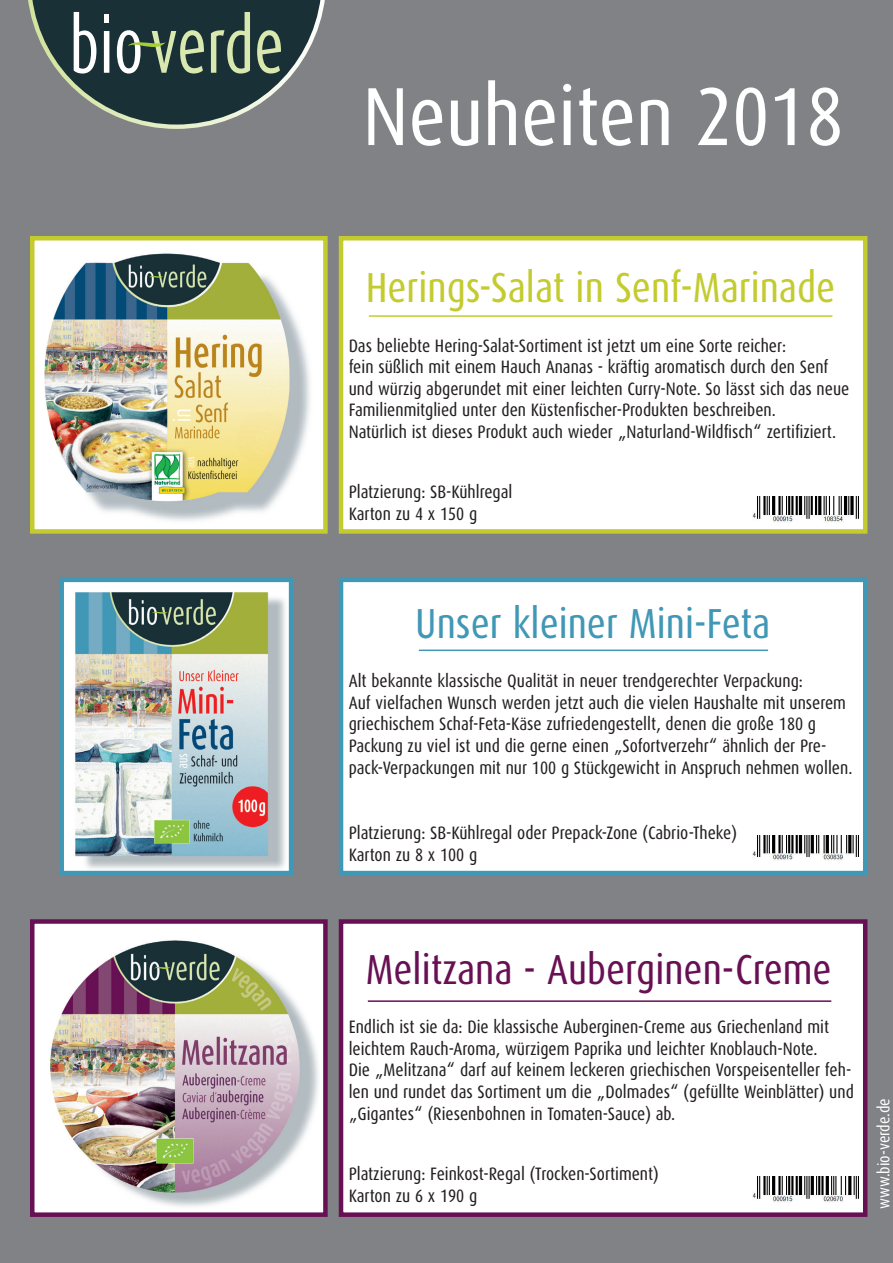
<style>
.page{position:relative;width:893px;height:1263px;background:#808285}
.page>*{position:absolute;margin:0;border:0;box-sizing:border-box;transform-origin:0 0}
.t1{font:82.5px "Dax Condensed";color:#fff}
.t2{font:42px "Dax Condensed";color:#c3cb2e}
.t3{font:42px "Dax Condensed";color:#681054}
.t4{font:42px "Dax Condensed";color:#4197b6}
.t5{font:18px/21.6px "Dax Condensed";color:#231f20}
.t6{font:16.5px "Dax Condensed";color:#fff}
</style>
<div class="page">
<svg style="left:30px;top:0;width:293px;height:127px"></svg>
<img style="left:35px;top:241px;width:288px;height:288px">
<div style="left:30px;top:236px;width:298px;height:298px;border:4px solid #c3cb2e"></div>
<img style="left:64px;top:583px;width:224px;height:287px">
<div style="left:59px;top:578px;width:234px;height:297px;border:4px solid #4197b6"></div>
<img style="left:35px;top:924px;width:288px;height:288px">
<div style="left:30px;top:919px;width:298px;height:298px;border:4px solid #681054"></div>
<div style="left:339px;top:236px;width:528px;height:298px;background:#fff;border:4px solid #c3cb2e"></div>
<div style="left:339px;top:578px;width:528px;height:297px;background:#fff;border:4px solid #4197b6"></div>
<div style="left:339px;top:919px;width:528px;height:298px;background:#fff;border:4px solid #681054"></div>
<img style="left:753px;top:497px;width:106px;height:25px">
<img style="left:753px;top:835px;width:106px;height:26px">
<img style="left:753px;top:1177px;width:106px;height:25px">
<hr style="left:419px;top:649px;width:349px;height:2px;background:#4197b6">
<hr style="left:369px;top:315px;width:463px;height:2px;background:#c3cb2e">
<hr style="left:368px;top:1000px;width:463px;height:2px;background:#681054">
<h1 class="t1" style="left:363px;top:71px;width:482px">Neuheiten 2018</h1>
<h2 class="t2" style="left:366px;top:264px;width:471px">Herings-Salat in Senf-Marinade</h2>
<p class="t5" style="left:349px;top:335px;width:502px">Das beliebte Hering-Salat-Sortiment ist jetzt um eine Sorte reicher:<br>fein süßlich mit einem Hauch Ananas - kräftig aromatisch durch den Senf und würzig abgerundet mit einer leichten Curry-Note. So lässt sich das neue Familienmitglied unter den Küstenfischer-Produkten beschreiben.<br>Natürlich ist dieses Produkt auch wieder „Naturland-Wildfisch“ zertifiziert.</p>
<p class="t5" style="left:349px;top:481px;width:165px">Platzierung: SB-Kühlregal<br>Karton zu 4 x 150 g</p>
<h2 class="t4" style="left:415px;top:600px;width:357px">Unser kleiner Mini-Feta</h2>
<p class="t5" style="left:349px;top:670px;width:505px">Alt bekannte klassische Qualität in neuer trendgerechter Verpackung:<br>Auf vielfachen Wunsch werden jetzt auch die vielen Haushalte mit unserem griechischem Schaf-Feta-Käse zufriedengestellt, denen die große 180 g Packung zu viel ist und die gerne einen „Sofortverzehr“ ähnlich der Pre&shy;pack-Verpackungen mit nur 100 g Stückgewicht in Anspruch nehmen wollen.</p>
<p class="t5" style="left:349px;top:823px;width:390px">Platzierung: SB-Kühlregal oder Prepack-Zone (Cabrio-Theke)<br>Karton zu 8 x 100 g</p>
<h2 class="t3" style="left:366px;top:947px;width:467px">Melitzana - Auberginen-Creme</h2>
<p class="t5" style="left:349px;top:1016px;width:507px">Endlich ist sie da: Die klassische Auberginen-Creme aus Griechenland mit leichtem Rauch-Aroma, würzigem Paprika und leichter Knoblauch-Note.<br>Die „Melitzana“ darf auf keinem leckeren griechischen Vorspeisenteller feh&shy;len und rundet das Sortiment um die „Dolmades“ (gefüllte Weinblätter) und „Gigantes“ (Riesenbohnen in Tomaten-Sauce) ab.</p>
<p class="t5" style="left:349px;top:1163px;width:312px">Platzierung: Feinkost-Regal (Trocken-Sortiment)<br>Karton zu 6 x 190 g</p>
<p class="t6" style="left:875px;top:1209px;width:112px;rotate:-90deg">www.bio-verde.de</p>
</div>
